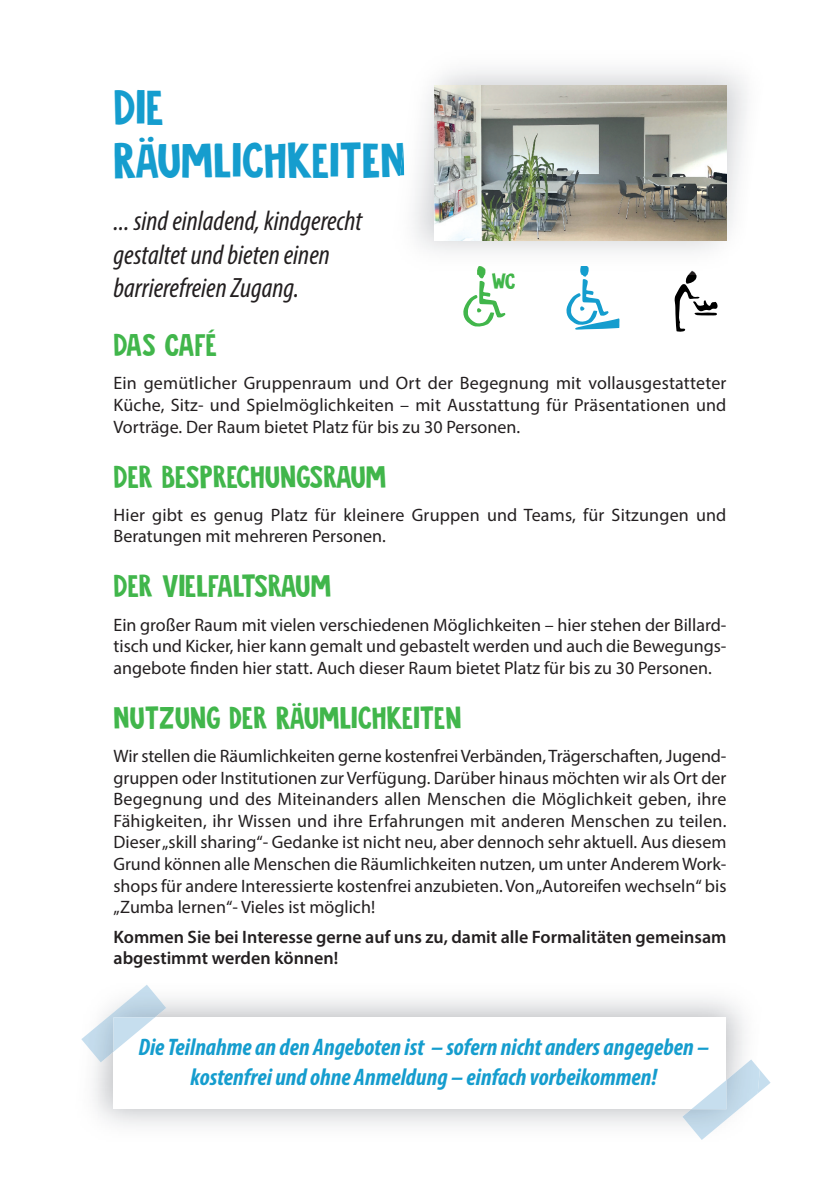
<style>
.page{position:relative;width:840px;height:1191px;background:#fff}
.page>*{position:absolute;margin:0;border:0;box-sizing:border-box;transform-origin:0 0}
.t1{font:44px/52.8px "DK Jalebi";color:#159dce}
.t2{font:italic condensed 28px/33.6px "Myriad Pro";color:#231f20}
.t3{font:28px "DK Jalebi";color:#41b64b}
.t4{font:italic 700 condensed 24px/29.2px "Myriad Pro";color:#159dce;text-align:center}
.t5{font:20.2px "DK Jalebi";color:#41b64b}
.t6{font:18px/21.6px "Myriad Pro";color:#231f20;text-align:justify}
.t7{font:600 18px/21.6px "Myriad Pro";color:#231f20}
</style>
<div class="page">
<svg style="left:463px;top:275px;width:42px;height:52px"></svg>
<svg style="left:566px;top:275px;width:53px;height:55px"></svg>
<svg style="left:674px;top:275px;width:44px;height:57px"></svg>
<img style="left:400px;top:70px;width:347px;height:182px">
<img style="left:477px;top:266px;width:38px;height:9px">
<img style="left:580px;top:266px;width:9px;height:9px">
<img style="left:688px;top:270px;width:8px;height:5px">
<img style="left:435px;top:85px;width:291px;height:155px">
<img style="left:82px;top:984px;width:84px;height:78px">
<svg style="left:113px;top:1017px;width:42px;height:34px"></svg>
<svg style="left:759px;top:1069px;width:11px;height:24px"></svg>
<img style="left:682px;top:1059px;width:77px;height:81px">
<svg style="left:691px;top:1080px;width:35px;height:29px"></svg>
<h1 class="t1" style="left:113px;top:80px;width:293px">DIE<br>RÄUMLICHKEITEN</h1>
<h2 class="t2" style="left:113px;top:206px;width:250px">... sindeinladend,kindgerecht gestaltetundbieteneinen barrierefreienZugang.</h2>
<h2 class="t3" style="left:113px;top:326px;width:105px">DAS CAFÉ</h2>
<p class="t6" style="left:113px;top:374px;width:614px">Ein gemütlicher Gruppenraum und Ort der Begegnung mit vollausgestatteter Küche, Sitz- und Spielmöglichkeiten – mit Ausstattung für Präsentationen und Vorträge. Der Raum bietet Platz für bis zu 30 Personen.</p>
<h2 class="t3" style="left:113px;top:457px;width:274px">DER BESPRECHUNGSRAUM</h2>
<p class="t6" style="left:113px;top:505px;width:614px">Hier gibt es genug Platz für kleinere Gruppen und Teams, für Sitzungen und<br>Beratungen mit mehreren Personen.</p>
<h2 class="t3" style="left:113px;top:567px;width:219px">DER VIELFALTSRAUM</h2>
<p class="t6" style="left:113px;top:615px;width:614px">Ein großer Raum mit vielen verschiedenen Möglichkeiten – hier stehen der Billard&shy;tisch und Kicker, hier kann gemalt und gebastelt werden und auch die Bewegungs&shy;angebote finden hier statt. Auch dieser Raum bietet Platz für bis zu 30 Personen.</p>
<h2 class="t3" style="left:113px;top:698px;width:349px">NUTZUNG DER RÄUMLICHKEITEN</h2>
<p class="t6" style="left:113px;top:746px;width:614px">Wir stellen die Räumlichkeiten gerne kostenfreiVerbänden, Trägerschaften, Jugend&shy;gruppen oder Institutionen zur Verfügung. Darüber hinaus möchten wir als Ort der Begegnung und des Miteinanders allen Menschen die Möglichkeit geben, ihre Fähigkeiten, ihr Wissen und ihre Erfahrungen mit anderen Menschen zu teilen.<br>Dieser„skill sharing“- Gedanke ist nicht neu, aber dennoch sehr aktuell. Aus diesem Grund können alle Menschen die Räumlichkeiten nutzen, um unter AnderemWork&shy;shops für andere Interessierte kostenfrei anzubieten. Von„Autoreifen wechseln“ bis „Zumba lernen“- Vieles ist möglich!</p>
<p class="t7" style="left:113px;top:927px;width:614px">Kommen Sie bei Interesse gerne auf uns zu, damit alle Formalitäten gemeinsam abgestimmt werden können!</p>
<p class="t5" style="left:491px;top:267px;width:26px">WC</p>
<h3 class="t4" style="left:138px;top:1034px;width:572px">DieTeilnahme an den Angeboten ist – sofern nicht anders angegeben – kostenfrei und ohne Anmeldung – einfach vorbeikommen!</h3>
</div>
